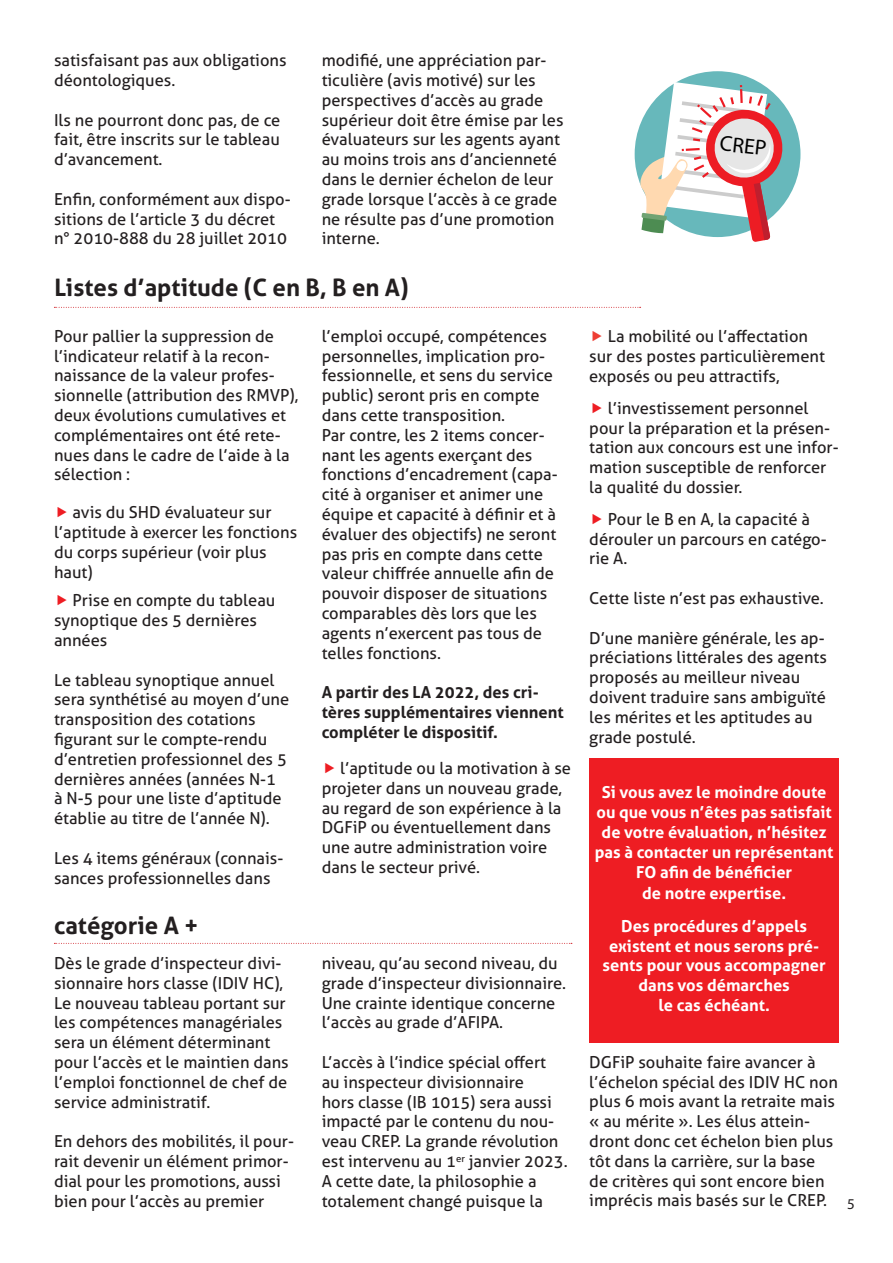
<style>
.page{position:relative;width:893px;height:1263px;background:#fff}
.page>*{position:absolute;margin:0;border:0;box-sizing:border-box;transform-origin:0 0}
.t1{font:700 24px "Aller";color:#231f20}
.t2{font:21.75px "Myriad Pro";color:#000}
.t3{font:16.5px/19.8px "Aller";color:#231f20}
.t4{font:700 16.5px/19.8px "Aller";color:#fff;text-align:center}
.t5{font:700 16.5px/19.8px "Aller";color:#231f20}
.t6{font:15px "Myriad Pro";color:#231f20}
</style>
<div class="page">
<div style="left:635px;top:71px;width:165px;height:166px;background:#67b8bb;border-radius:50%"></div>
<svg style="left:637px;top:82px;width:148px;height:160px"></svg>
<svg style="left:54px;top:307px;width:587px;height:1px"></svg>
<svg style="left:54px;top:943px;width:518px;height:1px"></svg>
<div style="left:589px;top:758px;width:250px;height:285px;background:#ee1d23"></div>
<p class="t3" style="left:54px;top:50px;width:234px">satisfaisant pas aux obligations déontologiques.</p>
<p class="t3" style="left:54px;top:110px;width:228px;text-align:justify">Ils ne pourront donc pas, de ce fait, être inscrits sur le tableau d’avancement.</p>
<p class="t3" style="left:54px;top:189px;width:238px">Enfin, conformément aux dispo&shy;sitions de l’article 3 du décret n° 2010-888 du 28 juillet 2010</p>
<p class="t3" style="left:322px;top:50px;width:243px">modifié, une appréciation par&shy;ticulière (avis motivé) sur les perspectives d’accès au grade supérieur doit être émise par les évaluateurs sur les agents ayant au moins trois ans d’ancienneté dans le dernier échelon de leur grade lorsque l’accès à ce grade ne résulte pas d’une promotion interne.</p>
<h2 class="t2" style="left:721px;top:130px;width:48px;rotate:6deg">CREP</h2>
<h1 class="t1" style="left:54px;top:273px;width:356px">Listes d’aptitude (C en B, B en A)</h1>
<p class="t3" style="left:54px;top:326px;width:246px">Pour pallier la suppression de l’indicateur relatif à la recon&shy;naissance de la valeur profes&shy;sionnelle (attribution des RMVP), deux évolutions cumulatives et complémentaires ont été rete&shy;nues dans le cadre de l’aide à la sélection :</p>
<p class="t3" style="left:54px;top:502px;width:245px;text-indent:19px">avis du SHD évaluateur sur l’aptitude à exercer les fonctions du corps supérieur (voir plus haut)</p>
<p class="t3" style="left:54px;top:590px;width:223px;text-indent:19px">Prise en compte du tableau synoptique des 5 dernières années</p>
<p class="t3" style="left:54px;top:670px;width:237px">Le tableau synoptique annuel sera synthétisé au moyen d’une transposition des cotations figurant sur le compte-rendu d’entretien professionnel des 5 dernières années (années N-1<br>à N-5 pour une liste d’aptitude établie au titre de l’année N).</p>
<p class="t3" style="left:54px;top:848px;width:231px">Les 4 items généraux (connais&shy;sances professionnelles dans</p>
<h1 class="t1" style="left:54px;top:911px;width:146px">catégorie A +</h1>
<p class="t3" style="left:54px;top:953px;width:236px">Dès le grade d’inspecteur divi&shy;sionnaire hors classe (IDIV HC),<br>Le nouveau tableau portant sur les compétences managériales sera un élément déterminant pour l’accès et le maintien dans l’emploi fonctionnel de chef de service administratif.</p>
<p class="t3" style="left:54px;top:1131px;width:242px">En dehors des mobilités, il pour&shy;rait devenir un élément primor&shy;dial pour les promotions, aussi bien pour l’accès au premier</p>
<p class="t3" style="left:322px;top:326px;width:238px">l’emploi occupé, compétences personnelles, implication pro&shy;fessionnelle, et sens du service public) seront pris en compte dans cette transposition.<br>Par contre, les 2 items concer&shy;nant les agents exerçant des fonctions d’encadrement (capa&shy;cité à organiser et animer une équipe et capacité à définir et à évaluer des objectifs) ne seront pas pris en compte dans cette valeur chiffrée annuelle afin de pouvoir disposer de situations comparables dès lors que les agents n’exercent pas tous de telles fonctions.</p>
<p class="t5" style="left:322px;top:682px;width:244px">A partir des LA 2022, des cri&shy;tères supplémentaires viennent compléter le dispositif.</p>
<p class="t3" style="left:322px;top:758px;width:251px;text-indent:19px">l’aptitude ou la motivation à se projeter dans un nouveau grade, au regard de son expérience à la<br>DGFiP ou éventuellement dans une autre administration voire dans le secteur privé.</p>
<p class="t3" style="left:589px;top:326px;width:237px;text-indent:19px">La mobilité ou l’affectation sur des postes particulièrement exposés ou peu attractifs,</p>
<p class="t3" style="left:589px;top:398px;width:251px;text-indent:19px">l’investissement personnel pour la préparation et la présen&shy;tation aux concours est une infor&shy;mation susceptible de renforcer la qualité du dossier.</p>
<p class="t3" style="left:589px;top:509px;width:239px;text-indent:19px">Pour le B en A, la capacité à dérouler un parcours en catégo&shy;rie A.</p>
<p class="t3" style="left:589px;top:588px;width:236px">Cette liste n’est pas exhaustive.</p>
<p class="t3" style="left:589px;top:628px;width:239px">D’une manière générale, les ap&shy;préciations littérales des agents proposés au meilleur niveau doivent traduire sans ambiguïté les mérites et les aptitudes au grade postulé.</p>
<p class="t4" style="left:595px;top:783px;width:240px">Si vous avez le moindre doute ou que vous n’êtes pas satisfait de votre évaluation, n’hésitez pas à contacter un représentant<br>FO afin de bénéficier</p>
<p class="t4" style="left:621px;top:877px;width:187px;line-height:32.4px">de notre expertise.<br>Des procédures d’appels</p>
<p class="t4" style="left:603px;top:936px;width:225px">existent et nous serons pré&shy;sents pour vous accompagner dans vos démarches<br>le cas échéant.</p>
<p class="t3" style="left:322px;top:953px;width:246px">niveau, qu’au second niveau, du grade d’inspecteur divisionnaire.<br>Une crainte identique concerne l’accès au grade d’AFIPA.</p>
<p class="t3" style="left:322px;top:1052px;width:248px">L’accès à l’indice spécial offert au inspecteur divisionnaire<br>hors classe (IB 1015) sera aussi impacté par le contenu du nou&shy;veau CREP. La grande révolution est intervenu au 1<sup>er</sup> janvier 2023.<br>A cette date, la philosophie a totalement changé puisque la</p>
<p class="t3" style="left:589px;top:1052px;width:250px">DGFiP souhaite faire avancer à l’échelon spécial des IDIV HC non plus 6 mois avant la retraite mais « au mérite ». Les élus attein&shy;dront donc cet échelon bien plus tôt dans la carrière, sur la base de critères qui sont encore bien imprécis mais basés sur le CREP.</p>
<p class="t6" style="left:847px;top:1195px;width:9px">5</p>
</div>
